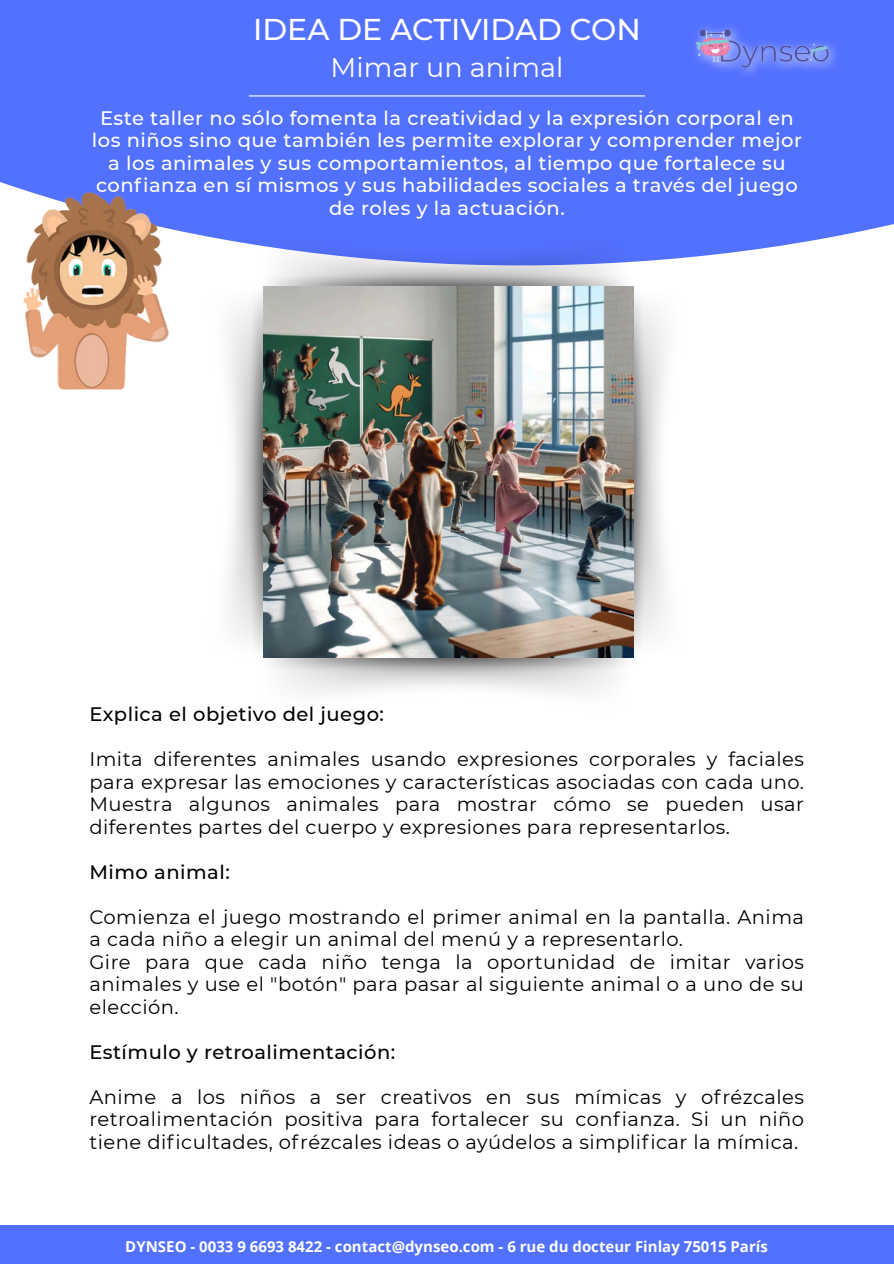
<style>
.page{position:relative;width:894px;height:1264px;background:#fff}
.page>*{position:absolute;margin:0;border:0;box-sizing:border-box;transform-origin:0 0}
.t1{font:500 30px "Montserrat";color:#fff}
.t2{font:27px "Montserrat";color:#fff}
.t3{font:19.5px/22.5px "Montserrat";letter-spacing:.025em;color:#000;text-align:justify}
.t4{font:500 19.5px/22.5px "Montserrat";letter-spacing:.025em;color:#fff;text-align:center}
.t5{font:500 19.5px "Montserrat";letter-spacing:.025em;color:#000}
.t6{font:700 15px "Open Sans";color:#fff}
</style>
<div class="page">
<div style="left:0;top:0;width:893px;height:265px;background:#5371ff"></div>
<hr style="left:249px;top:95px;width:395px;height:1px;background:#fff">
<div style="left:0;top:1225px;width:893px;height:38px;background:#5371ff"></div>
<img style="left:695px;top:28px;width:141px;height:46px">
<img style="left:0;top:182px;width:222px;height:208px">
<img style="left:265px;top:657px;width:368px;height:36px">
<img style="left:261px;top:245px;width:371px;height:42px">
<img style="left:633px;top:287px;width:33px;height:370px">
<img style="left:207px;top:287px;width:58px;height:371px">
<img style="left:263px;top:287px;width:370px;height:370px">
<h1 class="t1" style="left:253px;top:8px;width:389px">IDEA DE ACTIVIDAD CON</h1>
<h2 class="t2" style="left:330px;top:49px;width:234px">Mimar un animal</h2>
<p class="t4" style="left:92px;top:106px;width:711px">Este taller no sólo fomenta la creatividad y la expresión corporal en los niños sino que también les permite explorar y comprender mejor a los animales y sus comportamientos, al tiempo que fortalece su confianza en sí mismos y sus habilidades sociales a través del juego de roles y la actuación.</p>
<p class="t5" style="left:89px;top:700px;width:296px">Explica el objetivo del juego:</p>
<p class="t3" style="left:89px;top:747px;width:716px">Imita diferentes animales usando expresiones corporales y faciales para expresar las emociones y características asociadas con cada uno.<br>Muestra algunos animales para mostrar cómo se pueden usar diferentes partes del cuerpo y expresiones para representarlos.</p>
<p class="t5" style="left:89px;top:858px;width:142px">Mimo animal:</p>
<p class="t3" style="left:89px;top:904px;width:716px;text-align:left">Comienza el juego mostrando el primer animal en la pantalla. Anima a cada niño a elegir un animal del menú y a representarlo.<br>Gire para que cada niño tenga la oportunidad de imitar varios animales y use el "botón" para pasar al siguiente animal o a uno de su elección.</p>
<p class="t5" style="left:89px;top:1038px;width:307px">Estímulo y retroalimentación:</p>
<p class="t3" style="left:89px;top:1084px;width:716px">Anime a los niños a ser creativos en sus mímicas y ofrézcales retroalimentación positiva para fortalecer su confianza. Si un niño tiene dificultades, ofrézcales ideas o ayúdelos a simplificar la mímica.</p>
<p class="t6" style="left:125px;top:1235px;width:644px">DYNSEO - 0033 9 6693 8422 - contact@dynseo.com - 6 rue du docteur Finlay 75015 París</p>
</div>
